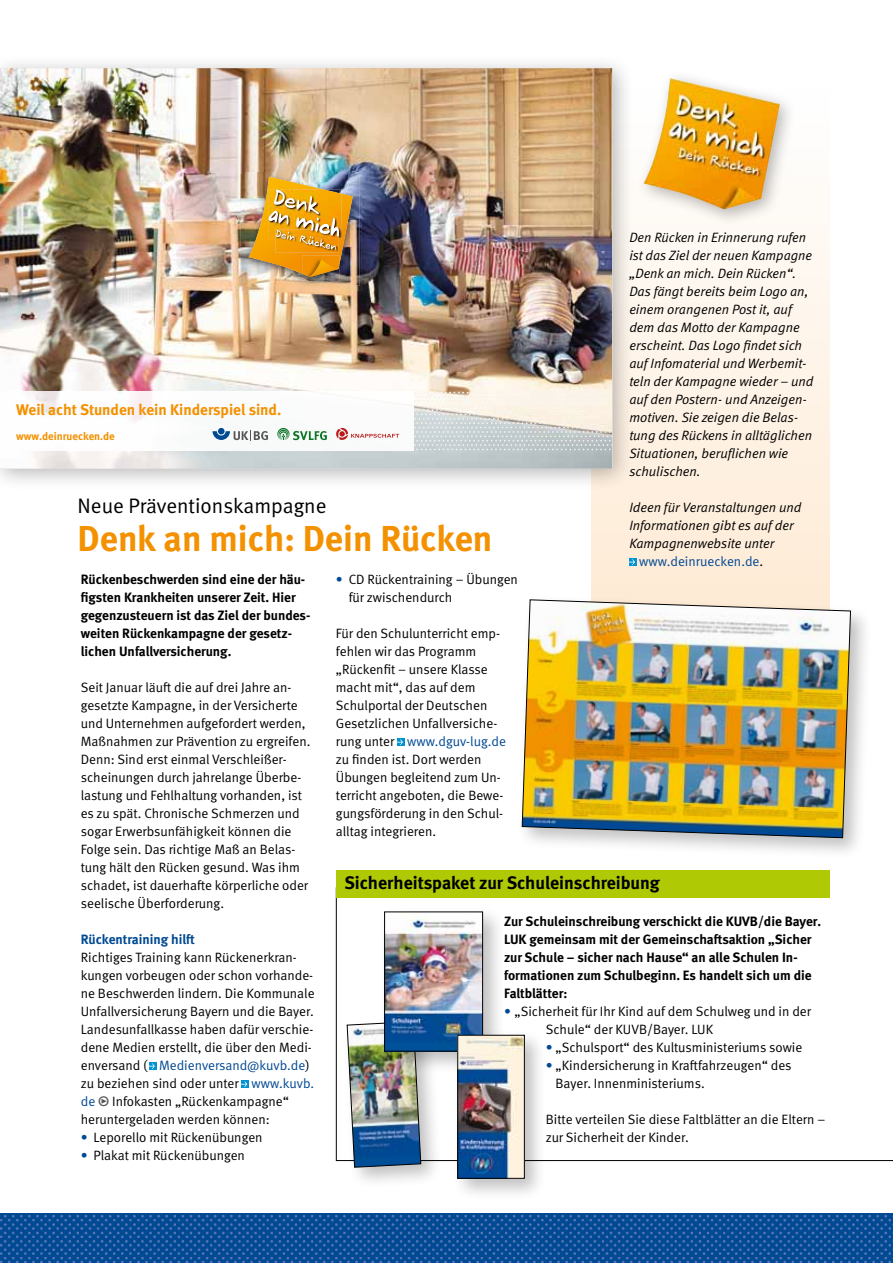
<style>
.page{position:relative;width:893px;height:1263px;background:#fff}
.page>*{position:absolute;margin:0;border:0;box-sizing:border-box;transform-origin:0 0}
.t1{font:700 36px "DGUV Meta";color:#f39100}
.t2{font:21px "DGUV Meta";color:#000}
.t3{font:700 18px "DGUV Meta";color:#000}
.t4{font:700 15.45px "DGUV Meta";color:#f39100}
.t5{font:13.5px/18px "DGUV Meta";color:#000}
.t6{font:italic 13.5px/18px "DGUV Meta";color:#000}
.t7{font:700 13.5px/18px "DGUV Meta";color:#000}
.t8{font:13.5px "DGUV Meta";color:#004993}
.t9{font:700 13.5px "DGUV Meta";color:#004993}
.t10{font:700 10.95px "DGUV Meta";color:#f39100}
.s1{color:#000}
.s2{color:#004993}
.s3{color:#565656}
</style>
<div class="page">
<div style="left:591px;top:89px;width:238px;height:553px;background:linear-gradient(to bottom,#feffff,#fee9d2)"></div>
<svg style="left:336px;top:886px;width:557px;height:275px"></svg>
<img style="left:0;top:1214px;width:893px;height:49px">
<div style="left:397px;top:738px;width:8px;height:8px;background:#0093d2"></div>
<svg style="left:397px;top:739px;width:6px;height:7px"></svg>
<div style="left:0;top:53px;width:635px;height:439px;background:#000;opacity:.28"></div>
<img style="left:0;top:68px;width:612px;height:400px">
<img style="left:0;top:392px;width:414px;height:58px">
<svg style="left:414px;top:392px;width:198px;height:58px;background:#e0e0da"></svg>
<svg style="left:213px;top:430px;width:55px;height:11px"></svg>
<svg style="left:336px;top:428px;width:63px;height:12px"></svg>
<svg style="left:277px;top:428px;width:50px;height:12px"></svg>
<img style="left:241px;top:174px;width:24px;height:117px">
<img style="left:338px;top:174px;width:24px;height:117px">
<img style="left:265px;top:285px;width:73px;height:6px">
<img style="left:245px;top:172px;width:115px;height:24px">
<img style="left:245px;top:196px;width:23px;height:89px">
<img style="left:337px;top:196px;width:23px;height:89px">
<img style="left:268px;top:277px;width:23px;height:8px">
<img style="left:291px;top:277px;width:46px;height:8px">
<img style="left:302px;top:277px;width:37px;height:4px">
<img style="left:248px;top:177px;width:105px;height:100px">
<svg style="left:0;top:470px;width:2px;height:7px"></svg>
<svg style="left:619px;top:470px;width:8px;height:7px"></svg>
<div style="left:336px;top:871px;width:493px;height:27px;background:#afca05"></div>
<div style="left:635px;top:69px;width:162px;height:158px;background:#000;opacity:.28"></div>
<img style="left:643px;top:78px;width:137px;height:131px">
<div style="left:629px;top:558px;width:8px;height:8px;background:#0093d2"></div>
<svg style="left:629px;top:559px;width:6px;height:7px"></svg>
<div style="left:149px;top:1062px;width:8px;height:8px;background:#0093d2"></div>
<svg style="left:149px;top:1063px;width:6px;height:7px"></svg>
<svg style="left:242px;top:1080px;width:7px;height:8px"></svg>
<div style="left:517px;top:594px;width:356px;height:266px;background:#000;opacity:.25"></div>
<img style="left:522px;top:599px;width:329px;height:239px">
<div style="left:342px;top:1016px;width:101px;height:173px;background:#000;opacity:.25"></div>
<img style="left:347px;top:1021px;width:74px;height:146px">
<div style="left:379px;top:906px;width:126px;height:168px;background:#000;opacity:.25"></div>
<img style="left:386px;top:914px;width:95px;height:135px">
<div style="left:384px;top:912px;width:99px;height:139px;border:1px solid #000"></div>
<div style="left:452px;top:1029px;width:95px;height:172px;background:#000;opacity:.25"></div>
<img style="left:460px;top:1037px;width:63px;height:139px">
<div style="left:458px;top:1035px;width:67px;height:143px;border:1px solid #000"></div>
<p class="t4" style="left:16px;top:400px;width:267px">Weil acht Stunden kein Kinderspiel sind.</p>
<p class="t10" style="left:16px;top:430px;width:100px">www.deinruecken.de</p>
<h2 class="t2" style="left:78px;top:494px;width:250px">Neue Präventionskampagne</h2>
<h1 class="t1" style="left:78px;top:517px;width:416px">Denk an mich: Dein Rücken</h1>
<p class="t6" style="left:629px;top:228px;width:186px">Den Rücken in Erinnerung rufen ist das Ziel der neuen Kampagne „Denk an mich. Dein Rücken“.<br>Das fängt bereits beim Logo an, einem orangenen Post it, auf dem das Motto der Kampagne erscheint. Das Logo findet sich auf Infomaterial und Werbemit&shy;teln der Kampagne wieder – und auf den Postern- und Anzeigen&shy;motiven. Sie zeigen die Belas&shy;tung des Rückens in alltäglichen<br>Situationen, beruflichen wie schulischen.</p>
<p class="t6" style="left:629px;top:498px;width:174px">Ideen für Veranstaltungen und</p>
<p class="t6" style="left:629px;top:516px;width:166px">Informationen gibt es auf der</p>
<p class="t6" style="left:629px;top:534px;width:147px">Kampagnenwebsite unter</p>
<p class="t8" style="left:639px;top:553px;width:125px">www.deinruecken.de<span class="s1">.</span></p>
<p class="t7" style="left:81px;top:570px;width:231px">Rückenbeschwerden sind eine der häu&shy;figsten Krankheiten unserer Zeit. Hier gegenzusteuern ist das Ziel der bundes&shy;weiten Rückenkampagne der gesetz&shy;lichen Unfallversicherung.</p>
<p class="t5" style="left:81px;top:678px;width:231px">Seit Januar läuft die auf drei Jahre an&shy;gesetzte Kampagne, in der Versicherte und Unternehmen aufgefordert werden, Maßnahmen zur Prävention zu ergreifen.<br>Denn: Sind erst einmal Verschleißer&shy;scheinungen durch jahrelange Überbe&shy;lastung und Fehlhaltung vorhanden, ist es zu spät. Chronische Schmerzen und sogar Erwerbsunfähigkeit können die Folge sein. Das richtige Maß an Belas&shy;tung hält den Rücken gesund. Was ihm schadet, ist dauerhafte körperliche oder seelische Überforderung.</p>
<p class="t9" style="left:81px;top:931px;width:116px">Rückentraining hilft</p>
<p class="t5" style="left:81px;top:948px;width:235px">Richtiges Training kann Rückenerkran&shy;kungen vorbeugen oder schon vorhande&shy;ne Beschwerden lindern. Die Kommunale Unfallversicherung Bayern und die Bayer.<br>Landesunfallkasse haben dafür verschie&shy;dene Medien erstellt, die über den Medi&shy;enversand ( <span class="s2">Medienversand@kuvb.de</span>) zu beziehen sind oder unter <span class="s2">www.kuvb. de</span> <span class="s3">•</span> Infokasten „Rückenkampagne“ heruntergeladen werden können:</p>
<p class="t5" style="left:81px;top:1128px;width:183px"><span class="s2">•</span> Leporello mit Rückenübungen</p>
<p class="t5" style="left:81px;top:1146px;width:166px"><span class="s2">•</span> Plakat mit Rückenübungen</p>
<p class="t5" style="left:349px;top:570px;width:171px;text-indent:-13px"><span class="s2">•</span> CD Rückentraining – Übungen für zwischendurch</p>
<p class="t5" style="left:336px;top:624px;width:172px">Für den Schulunterricht emp&shy;fehlen wir das Programm „Rückenfit – unsere Klasse macht mit“, das auf dem<br>Schulportal der Deutschen<br>Gesetzlichen Unfallversiche&shy;rung unter <span class="s2">www.dguv-lug.de </span>zu finden ist. Dort werden<br>Übungen begleitend zum Un&shy;terricht angeboten, die Bewe&shy;gungsförderung in den Schul&shy;alltag integrieren.</p>
<h3 class="t3" style="left:344px;top:872px;width:317px">Sicherheitspaket zur Schuleinschreibung</h3>
<p class="t7" style="left:504px;top:912px;width:319px">Zur Schuleinschreibung verschickt die KUVB/die Bayer.<br>LUK gemeinsam mit der Gemeinschaftsaktion „Sicher zur Schule – sicher nach Hause“ an alle Schulen In&shy;formationen zum Schulbeginn. Es handelt sich um die Faltblätter:</p>
<p class="t5" style="left:546px;top:1002px;width:267px;text-indent:-42px"><span class="s2">•</span> „Sicherheit für Ihr Kind auf dem Schulweg und in der<br>Schule“ der KUVB/Bayer. LUK</p>
<p class="t5" style="left:546px;top:1038px;width:258px"><span class="s2">•</span> „Schulsport“ des Kultusministeriums sowie</p>
<p class="t5" style="left:556px;top:1056px;width:237px;text-indent:-10px"><span class="s2">•</span> „Kindersicherung in Kraftfahrzeugen“ des<br>Bayer. Innenministeriums.</p>
<p class="t5" style="left:546px;top:1110px;width:281px">Bitte verteilen Sie diese Faltblätter an die Eltern – zur Sicherheit der Kinder.</p>
</div>
